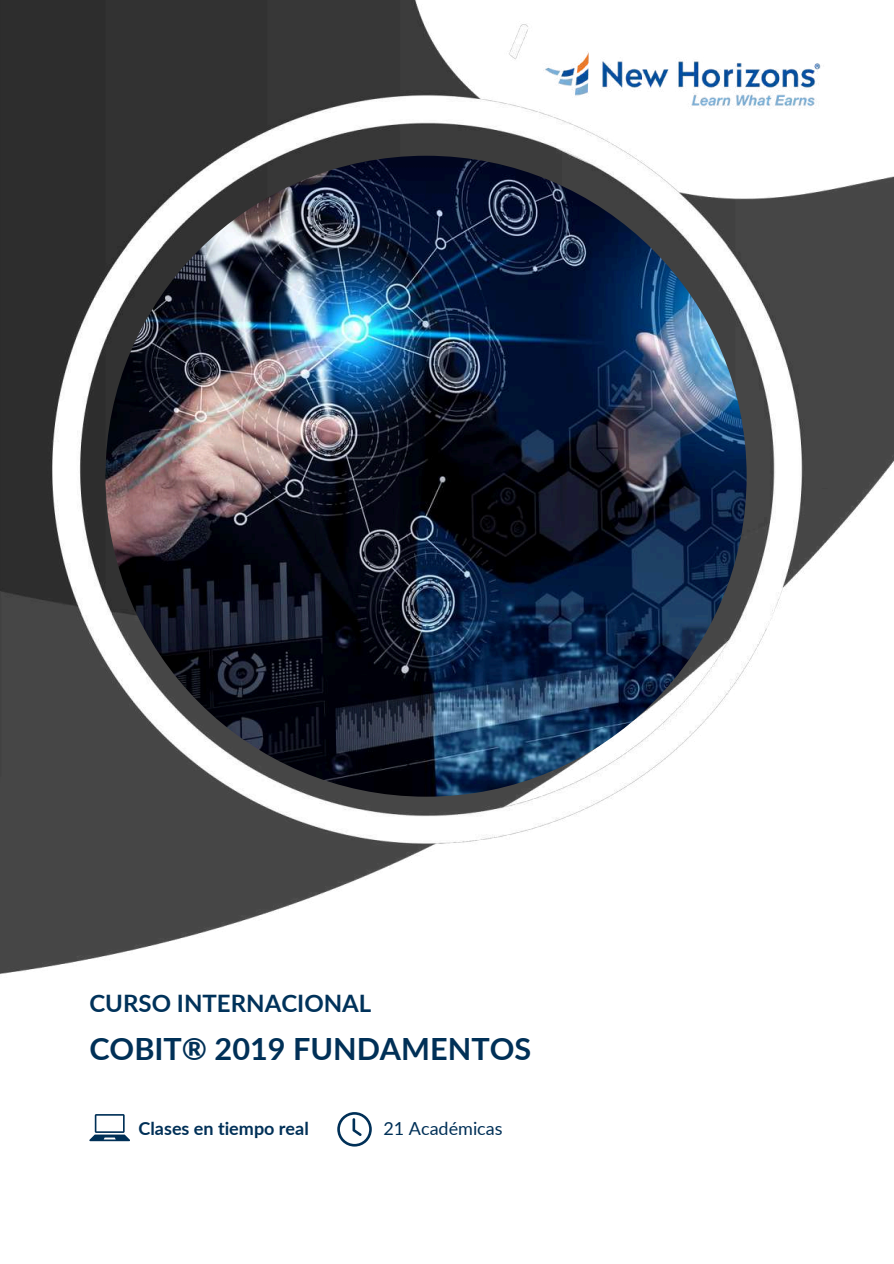
<style>
.page{position:relative;width:894px;height:1264px;background:#fff}
.page>*{position:absolute;margin:0;border:0;box-sizing:border-box;transform-origin:0 0}
.t1{font:700 30.6px "Lato";color:#003057}
.t2{font:700 24px "Lato";color:#00325a}
.t3{font:700 18px "Lato";color:#003057}
.t4{font:18px "Lato";color:#003057}
</style>
<div class="page">
<img style="left:0;top:0;width:893px;height:974px">
<img style="left:531px;top:34px;width:309px;height:94px">
<svg style="left:89px;top:1114px;width:41px;height:26px"></svg>
<svg style="left:337px;top:1112px;width:34px;height:34px"></svg>
<img style="left:105px;top:156px;width:641px;height:640px;border-radius:50%">
<p class="t2" style="left:89px;top:988px;width:283px">CURSO INTERNACIONAL</p>
<p class="t1" style="left:89px;top:1029px;width:443px">COBIT® 2019 FUNDAMENTOS</p>
<p class="t3" style="left:138px;top:1117px;width:172px">Clases en tiempo real</p>
<p class="t4" style="left:383px;top:1117px;width:121px">21 Académicas</p>
</div>
